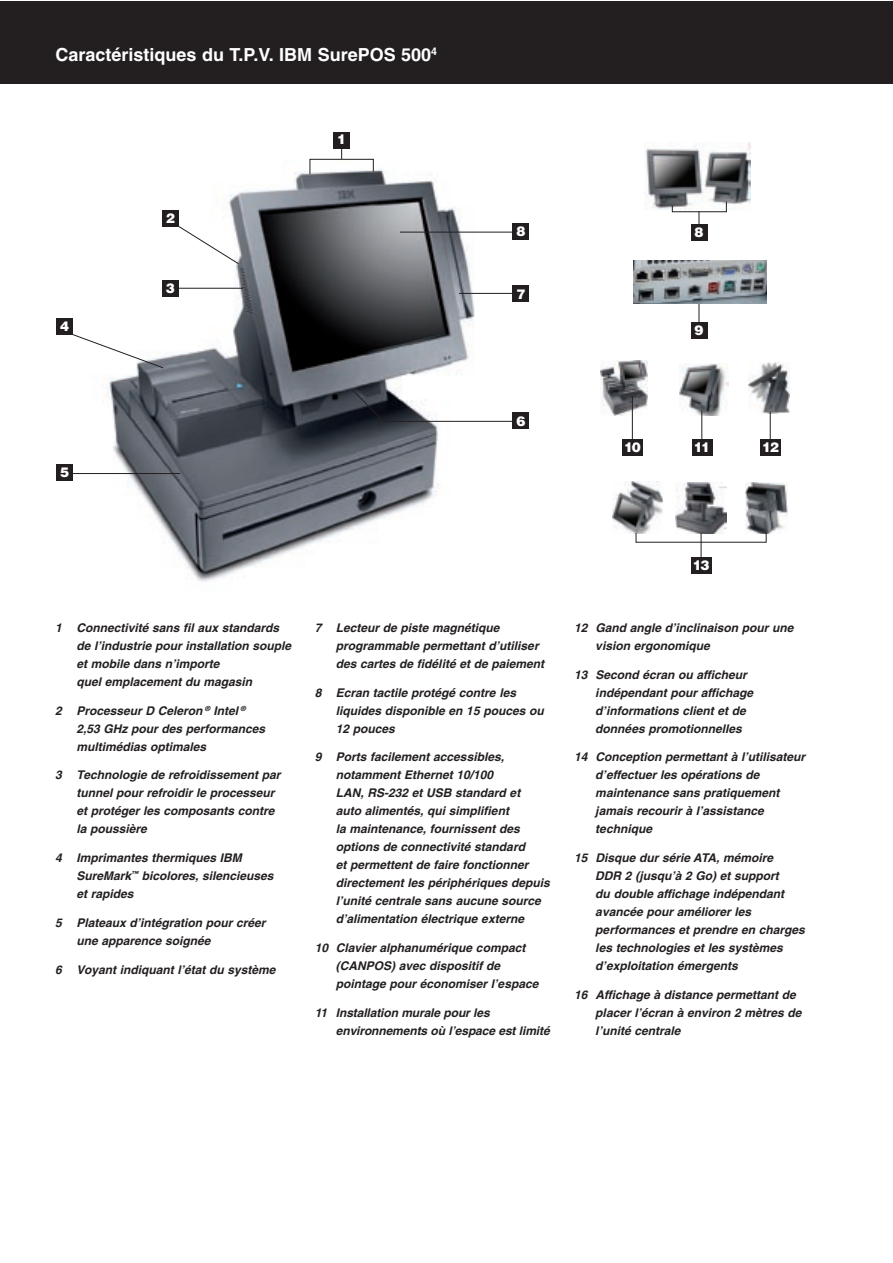
<style>
.page{position:relative;width:893px;height:1263px;background:#fff}
.page>*{position:absolute;margin:0;border:0;box-sizing:border-box;transform-origin:0 0}
.t1{font:700 18px "Helvetica";color:#fff}
.t2{font:900 13.5px "Helvetica";letter-spacing:-.1em;color:#fff}
.t3{font:italic 700 12px/18px "Helvetica";color:#231f20}
</style>
<div class="page">
<div style="left:0;top:1px;width:892px;height:83px;background:#231f20"></div>
<img style="left:107px;top:168px;width:377px;height:414px">
<img style="left:746px;top:482px;width:42px;height:51px">
<img style="left:612px;top:482px;width:51px;height:51px">
<img style="left:676px;top:482px;width:51px;height:51px">
<div style="left:691px;top:557px;width:20px;height:16px;background:#231f20"></div>
<hr style="left:636px;top:542px;width:130px;height:1px;background:#231f20">
<svg style="left:701px;top:533px;width:1px;height:24px"></svg>
<hr style="left:176px;top:288px;width:67px;height:1px;background:#231f20">
<div style="left:162px;top:280px;width:16px;height:16px;background:#231f20"></div>
<hr style="left:400px;top:232px;width:114px;height:1px;background:#231f20">
<div style="left:513px;top:224px;width:16px;height:16px;background:#231f20"></div>
<img style="left:645px;top:142px;width:106px;height:68px">
<svg style="left:672px;top:201px;width:55px;height:36px"></svg>
<div style="left:691px;top:224px;width:16px;height:17px;background:#231f20"></div>
<svg style="left:351px;top:389px;width:163px;height:33px"></svg>
<div style="left:513px;top:413px;width:16px;height:16px;background:#231f20"></div>
<div style="left:57px;top:465px;width:16px;height:16px;background:#231f20"></div>
<hr style="left:72px;top:473px;width:108px;height:1px;background:#231f20">
<hr style="left:459px;top:293px;width:58px;height:1px;background:#231f20">
<svg style="left:73px;top:332px;width:91px;height:37px"></svg>
<div style="left:57px;top:318px;width:16px;height:17px;background:#231f20"></div>
<div style="left:513px;top:286px;width:16px;height:16px;background:#231f20"></div>
<svg style="left:309px;top:148px;width:65px;height:27px"></svg>
<div style="left:333px;top:132px;width:17px;height:16px;background:#231f20"></div>
<svg style="left:166px;top:218px;width:74px;height:47px"></svg>
<div style="left:162px;top:210px;width:16px;height:16px;background:#231f20"></div>
<img style="left:679px;top:363px;width:49px;height:52px">
<div style="left:692px;top:439px;width:20px;height:16px;background:#231f20"></div>
<hr style="left:701px;top:410px;width:1px;height:35px;background:#231f20">
<img style="left:748px;top:362px;width:41px;height:51px">
<div style="left:760px;top:439px;width:21px;height:16px;background:#231f20"></div>
<hr style="left:770px;top:412px;width:1px;height:34px;background:#231f20">
<img style="left:601px;top:360px;width:46px;height:55px">
<div style="left:622px;top:439px;width:21px;height:16px;background:#231f20"></div>
<hr style="left:632px;top:396px;width:1px;height:49px;background:#231f20">
<hr style="left:699px;top:298px;width:1px;height:37px;background:#231f20">
<div style="left:691px;top:322px;width:16px;height:17px;background:#231f20"></div>
<img style="left:633px;top:260px;width:134px;height:43px">
<h1 class="t1" style="left:56px;top:43px;width:383px">Caractéristiques du T.P.V. IBM SurePOS 500<sup>4</sup></h1>
<p class="t2" style="left:60px;top:317px;width:11px">4</p>
<p class="t2" style="left:60px;top:464px;width:11px">5</p>
<p class="t2" style="left:166px;top:209px;width:11px">2</p>
<p class="t2" style="left:166px;top:279px;width:11px">3</p>
<p class="t2" style="left:337px;top:131px;width:11px">1</p>
<p class="t2" style="left:516px;top:223px;width:11px">8</p>
<p class="t2" style="left:695px;top:224px;width:11px">8</p>
<p class="t2" style="left:516px;top:285px;width:11px">7</p>
<p class="t2" style="left:516px;top:412px;width:11px">6</p>
<p class="t2" style="left:695px;top:322px;width:11px">9</p>
<p class="t2" style="left:624px;top:438px;width:18px">10</p>
<p class="t2" style="left:694px;top:438px;width:18px">11</p>
<p class="t2" style="left:762px;top:438px;width:18px">12</p>
<p class="t3" style="left:77px;top:618px;width:216px;text-indent:-21px">1 Connectivité sans fil aux standards de l’industrie pour installation souple et mobile dans n’importe<br>quel emplacement du magasin</p>
<p class="t3" style="left:77px;top:701px;width:190px;text-indent:-21px">2 Processeur D Celeron <sup>®</sup> Intel <sup>®<br></sup>2,53 GHz pour des performances multimédias optimales</p>
<p class="t3" style="left:77px;top:766px;width:205px;text-indent:-21px">3 Technologie de refroidissement par tunnel pour refroidir le processeur et protéger les composants contre la poussière</p>
<p class="t3" style="left:77px;top:849px;width:199px;text-indent:-21px">4 Imprimantes thermiques IBM<br>SureMark<sup>™</sup> bicolores, silencieuses et rapides</p>
<p class="t3" style="left:77px;top:913px;width:191px;text-indent:-21px">5 Plateaux d’intégration pour créer une apparence soignée</p>
<p class="t3" style="left:55px;top:960px;width:222px">6 Voyant indiquant l’état du système</p>
<p class="t3" style="left:336px;top:618px;width:210px;text-indent:-21px">7 Lecteur de piste magnétique programmable permettant d’utiliser des cartes de fidélité et de paiement</p>
<p class="t3" style="left:336px;top:683px;width:209px;text-indent:-21px">8 Ecran tactile protégé contre les liquides disponible en 15 pouces ou<br>12 pouces</p>
<p class="t3" style="left:336px;top:748px;width:215px;text-indent:-21px">9 Ports facilement accessibles, notamment Ethernet 10/100<br>LAN, RS-232 et USB standard et<br>auto alimentés, qui simplifient<br>la maintenance, fournissent des options de connectivité standard<br>et permettent de faire fonctionner directement les périphériques depuis l’unité centrale sans aucune source d’alimentation électrique externe</p>
<p class="t3" style="left:336px;top:939px;width:204px;text-indent:-21px">10 Clavier alphanumérique compact (CANPOS) avec dispositif de pointage pour économiser l’espace</p>
<p class="t3" style="left:336px;top:1003px;width:215px;text-indent:-21px">11 Installation murale pour les environnements où l’espace est limité</p>
<p class="t2" style="left:693px;top:556px;width:18px">13</p>
<p class="t3" style="left:595px;top:618px;width:200px;text-indent:-21px">12 Gand angle d’inclinaison pour une vision ergonomique</p>
<p class="t3" style="left:595px;top:665px;width:159px;text-indent:-21px">13 Second écran ou afficheur indépendant pour affichage d’informations client et de données promotionnelles</p>
<p class="t3" style="left:595px;top:748px;width:211px;text-indent:-21px">14 Conception permettant à l’utilisateur d’effectuer les opérations de maintenance sans pratiquement jamais recourir à l’assistance technique</p>
<p class="t3" style="left:595px;top:849px;width:211px;text-indent:-21px">15 Disque dur série ATA, mémoire<br>DDR 2 (jusqu’à 2 Go) et support<br>du double affichage indépendant avancée pour améliorer les performances et prendre en charges les technologies et les systèmes d’exploitation émergents</p>
<p class="t3" style="left:595px;top:985px;width:208px;text-indent:-21px">16 Affichage à distance permettant de placer l’écran à environ 2 mètres de l’unité centrale</p>
</div>
